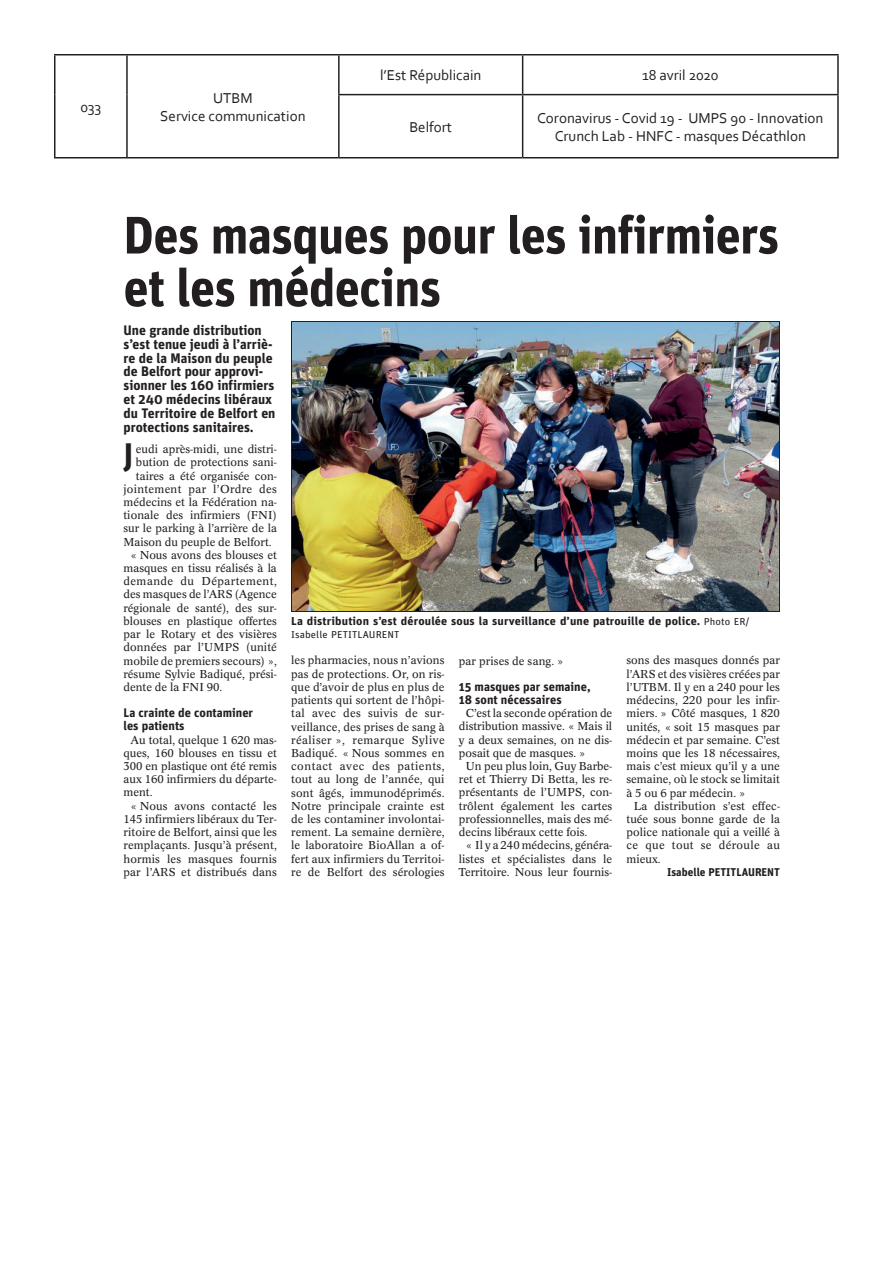
<style>
.page{position:relative;width:893px;height:1263px;background:#fff}
.page>*{position:absolute;margin:0;border:0;box-sizing:border-box;transform-origin:0 0}
.t1{font:700 52.65px/52.7px "Unit OTEI";letter-spacing:-.01em;color:#231f20;scale:.95 1}
.t2{font:700 32.7px "Unit OTEI";color:#231f20}
.t3{font:15px/18px "Corbel";color:#231f20;text-align:center}
.t4{font:700 13.8px/13.8px "Unit OTEI";color:#231f20}
.t5{font:700 12.45px/13.2px "Unit OTEI";color:#231f20}
.t6{font:700 11.55px "Unit OTEI";letter-spacing:.01em;color:#231f20;scale:1.06 1}
.t7{font:11.25px/13.2px "Concorde BQEI";color:#231f20;text-align:justify}
.t8{font:11.25px "Concorde BQEI";letter-spacing:.025em;color:#231f20}
.t9{font:11.25px "Concorde BQEI";letter-spacing:.04em;color:#231f20}
.t10{font:700 11.25px "Unit OTEI";color:#231f20}
.t11{font:10.05px "Unit OTEI";letter-spacing:.01em;color:#231f20;scale:1.06 1}
.s1{font-weight:400;font-size:10.05px}
</style>
<div class="page">
<hr style="left:54px;top:54px;width:73px;height:1px;background:#231f20">
<hr style="left:54px;top:55px;width:1px;height:40px;background:#231f20">
<hr style="left:127px;top:54px;width:212px;height:1px;background:#231f20">
<hr style="left:126px;top:55px;width:2px;height:40px;background:#231f20">
<hr style="left:339px;top:54px;width:184px;height:1px;background:#231f20">
<hr style="left:338px;top:55px;width:2px;height:39px;background:#231f20">
<hr style="left:523px;top:54px;width:316px;height:1px;background:#231f20">
<hr style="left:522px;top:55px;width:1px;height:39px;background:#231f20">
<hr style="left:837px;top:55px;width:2px;height:39px;background:#231f20">
<hr style="left:54px;top:95px;width:1px;height:62px;background:#231f20">
<hr style="left:126px;top:95px;width:2px;height:62px;background:#231f20">
<hr style="left:338px;top:94px;width:185px;height:1px;background:#231f20">
<hr style="left:338px;top:95px;width:2px;height:62px;background:#231f20">
<hr style="left:523px;top:94px;width:316px;height:1px;background:#231f20">
<hr style="left:522px;top:95px;width:1px;height:62px;background:#231f20">
<hr style="left:837px;top:95px;width:2px;height:62px;background:#231f20">
<hr style="left:54px;top:157px;width:73px;height:1px;background:#231f20">
<hr style="left:127px;top:157px;width:212px;height:1px;background:#231f20">
<hr style="left:339px;top:157px;width:184px;height:1px;background:#231f20">
<hr style="left:523px;top:157px;width:316px;height:1px;background:#231f20">
<img style="left:292px;top:322px;width:488px;height:289px">
<hr style="left:291px;top:321px;width:1px;height:291px;background:#231f20">
<hr style="left:780px;top:321px;width:1px;height:291px;background:#231f20">
<hr style="left:291px;top:321px;width:489px;height:1px;background:#231f20">
<hr style="left:291px;top:611px;width:489px;height:1px;background:#231f20">
<h3 class="t3" style="left:80px;top:97px;width:23px">033</h3>
<h3 class="t3" style="left:160px;top:88px;width:147px">UTBM<br>Service communication</h3>
<h3 class="t3" style="left:380px;top:66px;width:103px">l’Est Républicain</h3>
<h3 class="t3" style="left:642px;top:66px;width:78px">18 avril 2020</h3>
<h3 class="t3" style="left:409px;top:117px;width:44px">Belfort</h3>
<h3 class="t3" style="left:537px;top:108px;width:288px">Coronavirus - Covid 19 - UMPS 90 - Innovation<br>Crunch Lab - HNFC - masques Décathlon</h3>
<h1 class="t1" style="left:124px;top:207px;width:692px">Des masques pour les infirmiers et les médecins</h1>
<p class="t4" style="left:124px;top:323px;width:153px">Une grande distribution s’est tenue jeudi à l’arriè&shy;re de la Maison du peuple de Belfort pour approvi&shy;sionner les 160 infirmiers et 240 médecins libéraux du Territoire de Belfort en protections sanitaires.</p>
<h2 class="t2" style="left:123px;top:432px;width:11px">J</h2>
<p class="t7" style="left:136px;top:442px;width:142px">eudi après-midi, une distri-</p>
<p class="t7" style="left:136px;top:455px;width:142px">bution de protections sani-</p>
<p class="t7" style="left:136px;top:469px;width:142px">taires a été organisée con-</p>
<p class="t8" style="left:123px;top:481px;width:155px">jointement par l’Ordre des</p>
<p class="t7" style="left:123px;top:495px;width:155px">médecins et la Fédération na-</p>
<p class="t7" style="left:123px;top:508px;width:155px">tionale des infirmiers (FNI)</p>
<p class="t7" style="left:123px;top:521px;width:155px">sur le parking à l’arrière de la</p>
<p class="t7" style="left:123px;top:535px;width:150px">Maison du peuple de Belfort.</p>
<p class="t7" style="left:131px;top:548px;width:148px">« Nous avons des blouses et</p>
<p class="t7" style="left:123px;top:561px;width:155px">masques en tissu réalisés à la</p>
<p class="t9" style="left:123px;top:573px;width:155px">demande du Département,</p>
<p class="t7" style="left:123px;top:587px;width:155px">des masques de l’ARS (Agence</p>
<p class="t7" style="left:123px;top:601px;width:155px">régionale de santé), des sur-</p>
<p class="t7" style="left:123px;top:614px;width:155px">blouses en plastique offertes</p>
<p class="t7" style="left:123px;top:627px;width:155px">par le Rotary et des visières</p>
<p class="t7" style="left:123px;top:640px;width:155px">données par l’UMPS (unité</p>
<p class="t7" style="left:123px;top:653px;width:155px">mobile de premiers secours) »,</p>
<p class="t7" style="left:123px;top:667px;width:155px">résume Sylvie Badiqué, prési-</p>
<p class="t7" style="left:123px;top:680px;width:100px">dente de la FNI 90.</p>
<p class="t5" style="left:123px;top:706px;width:131px">La crainte de contaminer les patients</p>
<p class="t7" style="left:123px;top:733px;width:155px;text-indent:7px">Au total, quelque 1 620 mas&shy;ques, 160 blouses en tissu et 300 en plastique ont été remis aux 160 infirmiers du départe&shy;ment.</p>
<p class="t7" style="left:123px;top:799px;width:155px;text-indent:7px">« Nous avons contacté les 145 infirmiers libéraux du Ter&shy;ritoire de Belfort, ainsi que les remplaçants. Jusqu’à présent, hormis les masques fournis par l’ARS et distribués dans</p>
<p class="t6" style="left:291px;top:613px;width:434px">La distribution s’est déroulée sous la surveillance d’une patrouille de police. <span class="s1">Photo ER/</span></p>
<p class="t11" style="left:291px;top:627px;width:104px">Isabelle PETITLAURENT</p>
<p class="t7" style="left:291px;top:653px;width:155px">les pharmacies, nous n’avions pas de protections. Or, on ris&shy;que d’avoir de plus en plus de patients qui sortent de l’hôpi&shy;tal avec des suivis de sur&shy;veillance, des prises de sang à réaliser », remarque Sylive Badiqué. « Nous sommes en contact avec des patients, tout au long de l’année, qui sont âgés, immunodéprimés.<br>Notre principale crainte est de les contaminer involontai&shy;rement. La semaine dernière, le laboratoire BioAllan a of&shy;fert aux infirmiers du Territoi&shy;re de Belfort des sérologies</p>
<p class="t7" style="left:459px;top:653px;width:106px">par prises de sang. »</p>
<p class="t5" style="left:459px;top:679px;width:133px">15 masques par semaine,<br>18 sont nécessaires</p>
<p class="t7" style="left:459px;top:706px;width:155px;text-indent:7px">C’est la seconde opération de distribution massive. « Mais il y a deux semaines, on ne dis&shy;posait que de masques. »</p>
<p class="t7" style="left:459px;top:759px;width:155px;text-indent:7px">Un peu plus loin, Guy Barbe&shy;ret et Thierry Di Betta, les re&shy;présentants de l’UMPS, con&shy;trôlent également les cartes professionnelles, mais des mé&shy;decins libéraux cette fois.</p>
<p class="t7" style="left:459px;top:838px;width:155px;text-indent:7px">« Il y a 240 médecins, généra&shy;listes et spécialistes dans le Territoire. Nous leur fournis-</p>
<p class="t7" style="left:626px;top:653px;width:155px">sons des masques donnés par l’ARS et des visières créées par l’UTBM. Il y en a 240 pour les médecins, 220 pour les infir&shy;miers. » Côté masques, 1 820 unités, « soit 15 masques par médecin et par semaine. C’est moins que les 18 nécessaires, mais c’est mieux qu’il y a une semaine, où le stock se limitait à 5 ou 6 par médecin. »</p>
<p class="t7" style="left:626px;top:799px;width:155px;text-indent:7px">La distribution s’est effec&shy;tuée sous bonne garde de la police nationale qui a veillé à ce que tout se déroule au mieux.</p>
<p class="t10" style="left:667px;top:864px;width:114px">Isabelle PETITLAURENT</p>
</div>
